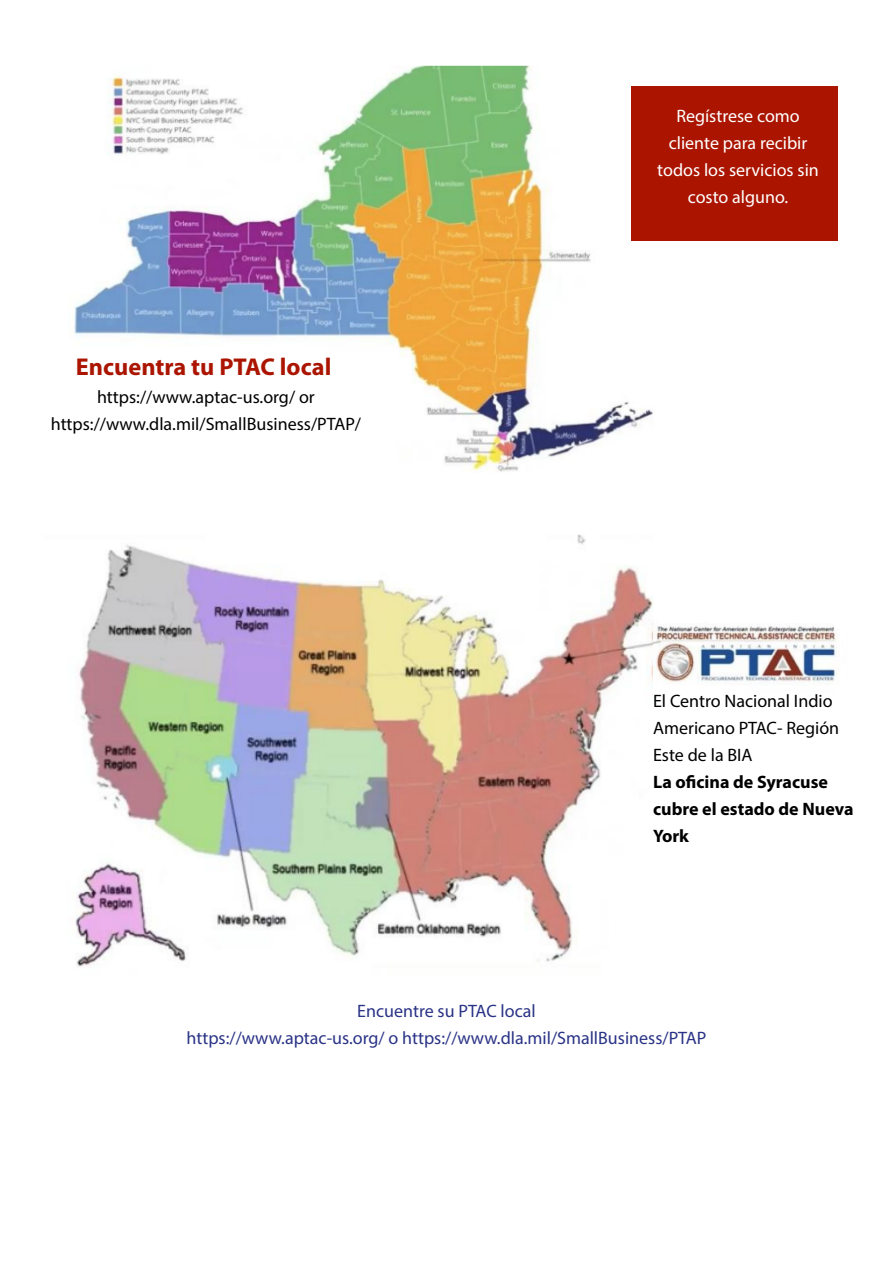
<style>
.page{position:relative;width:893px;height:1263px;background:#fff}
.page>*{position:absolute;margin:0;border:0;box-sizing:border-box;transform-origin:0 0}
.t1{font:700 24.45px "Myriad Pro";color:#ab1500}
.t2{font:18px/27px "Myriad Pro";color:#000;text-align:center}
.t3{font:18px/27px "Myriad Pro";color:#2a3386;text-align:center}
.t4{font:18px/27px "Myriad Pro";color:#fff;text-align:center}
.t5{font:700 18px/27px "Myriad Pro";color:#000}
</style>
<div class="page">
<img style="left:74px;top:65px;width:583px;height:407px">
<div style="left:631px;top:86px;width:207px;height:154px;background:#ab1500"></div>
<img style="left:75px;top:534px;width:578px;height:433px">
<img style="left:653px;top:626px;width:186px;height:57px">
<h1 class="t1" style="left:76px;top:353px;width:257px">Encuentra tu PTAC local</h1>
<p class="t2" style="left:51px;top:383px;width:312px">https://www.aptac-us.org/ or https://www.dla.mil/SmallBusiness/PTAP/</p>
<p class="t4" style="left:657px;top:102px;width:163px">Regístrese como cliente para recibir todos los servicios sin costo alguno.</p>
<p class="t2" style="left:653px;top:687px;width:188px;text-align:left">El Centro Nacional Indio<br>Americano PTAC- Región<br>Este de la BIA</p>
<p class="t5" style="left:653px;top:768px;width:202px">La oficina de Syracuse cubre el estado de Nueva<br>York</p>
<p class="t3" style="left:187px;top:997px;width:521px">Encuentre su PTAC local<br>https://www.aptac-us.org/ o https://www.dla.mil/SmallBusiness/PTAP</p>
</div>
